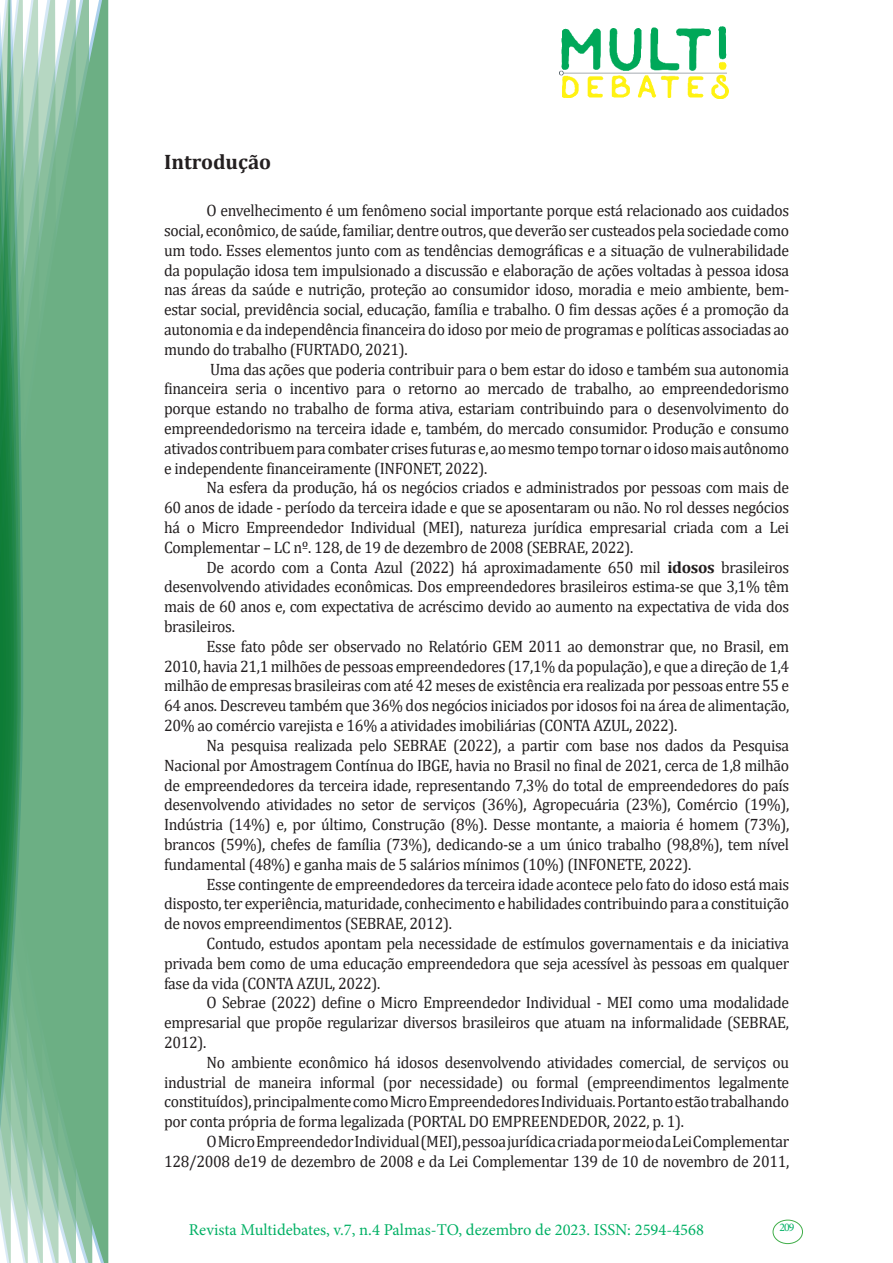
<style>
.page{position:relative;width:893px;height:1263px;background:#fff}
.page>*{position:absolute;margin:0;border:0;box-sizing:border-box;transform-origin:0 0}
.Titulo_2{font:700 21px "Cambria";color:#231f20}
.texto{font:16.5px/19.8px "Cambria";letter-spacing:-.02em;color:#231f20;text-align:justify;scale:.95 1}
.t1{font:16.5px "Minion Pro";color:#00b064}
.t2{font:11.7px "Minion Pro";color:#00b064}
.s1{font-weight:700}
</style>
<div class="page">
<img style="left:559px;top:26px;width:169px;height:72px">
<div style="left:95px;top:0;width:14px;height:1263px;background:#6caf84"></div>
<svg style="left:79px;top:0;width:16px;height:1263px;fill:#6caf84"></svg>
<svg style="left:62px;top:0;width:17px;height:1263px;fill:#6caf84"></svg>
<svg style="left:45px;top:0;width:17px;height:1263px;fill:#6caf84"></svg>
<svg style="left:30px;top:0;width:15px;height:1263px;fill:#6caf84"></svg>
<svg style="left:0;top:0;width:30px;height:1263px"></svg>
<div style="left:772px;top:1219px;width:31px;height:25px;border:1px solid #40ae49;border-radius:50%"></div>
<p class="Titulo_2" style="left:164px;top:147px;width:109px">Introdução</p>
<p class="texto" style="left:164px;top:201px;width:660px;text-indent:43px">O envelhecimento é um fenômeno social importante porque está relacionado aos cuidados social, econômico, de saúde, familiar, dentre outros, que deverão ser custeados pela sociedade como um todo. Esses elementos junto com as tendências demográficas e a situação de vulnerabilidade da população idosa tem impulsionado a discussão e elaboração de ações voltadas à pessoa idosa nas áreas da saúde e nutrição, proteção ao consumidor idoso, moradia e meio ambiente, bem&shy;estar social, previdência social, educação, família e trabalho. O fim dessas ações é a promoção da autonomia e da independência financeira do idoso por meio de programas e políticas associadas ao mundo do trabalho (FURTADO, 2021).</p>
<p class="texto" style="left:164px;top:359px;width:660px;text-indent:46px">Uma das ações que poderia contribuir para o bem estar do idoso e também sua autonomia financeira seria o incentivo para o retorno ao mercado de trabalho, ao empreendedorismo porque estando no trabalho de forma ativa, estariam contribuindo para o desenvolvimento do empreendedorismo na terceira idade e, também, do mercado consumidor. Produção e consumo ativados contribuem para combater crises futuras e, ao mesmo tempo tornar o idoso mais autônomo e independente financeiramente (INFONET, 2022).</p>
<p class="texto" style="left:164px;top:478px;width:660px;text-indent:43px">Na esfera da produção, há os negócios criados e administrados por pessoas com mais de 60 anos de idade - período da terceira idade e que se aposentaram ou não. No rol desses negócios há o Micro Empreendedor Individual (MEI), natureza jurídica empresarial criada com a Lei Complementar – LC nº. 128, de 19 de dezembro de 2008 (SEBRAE, 2022).</p>
<p class="texto" style="left:164px;top:557px;width:660px;text-indent:43px">De acordo com a Conta Azul (2022) há aproximadamente 650 mil <span class="s1">idosos</span> brasileiros desenvolvendo atividades econômicas. Dos empreendedores brasileiros estima-se que 3,1% têm mais de 60 anos e, com expectativa de acréscimo devido ao aumento na expectativa de vida dos brasileiros.</p>
<p class="texto" style="left:164px;top:636px;width:660px;text-indent:43px">Esse fato pôde ser observado no Relatório GEM 2011 ao demonstrar que, no Brasil, em 2010, havia 21,1 milhões de pessoas empreendedores (17,1% da população), e que a direção de 1,4 milhão de empresas brasileiras com até 42 meses de existência era realizada por pessoas entre 55 e 64 anos. Descreveu também que 36% dos negócios iniciados por idosos foi na área de alimentação, 20% ao comércio varejista e 16% a atividades imobiliárias (CONTA AZUL, 2022).</p>
<p class="texto" style="left:164px;top:735px;width:660px;text-indent:43px">Na pesquisa realizada pelo SEBRAE (2022), a partir com base nos dados da Pesquisa Nacional por Amostragem Contínua do IBGE, havia no Brasil no final de 2021, cerca de 1,8 milhão de empreendedores da terceira idade, representando 7,3% do total de empreendedores do país desenvolvendo atividades no setor de serviços (36%), Agropecuária (23%), Comércio (19%), Indústria (14%) e, por último, Construção (8%). Desse montante, a maioria é homem (73%), brancos (59%), chefes de família (73%), dedicando-se a um único trabalho (98,8%), tem nível fundamental (48%) e ganha mais de 5 salários mínimos (10%) (INFONETE, 2022).</p>
<p class="texto" style="left:164px;top:874px;width:660px;text-indent:43px">Esse contingente de empreendedores da terceira idade acontece pelo fato do idoso está mais disposto, ter experiência, maturidade, conhecimento e habilidades contribuindo para a constituição de novos empreendimentos (SEBRAE, 2012).</p>
<p class="texto" style="left:164px;top:933px;width:659px;text-indent:43px">Contudo, estudos apontam pela necessidade de estímulos governamentais e da iniciativa privada bem como de uma educação empreendedora que seja acessível às pessoas em qualquer fase da vida (CONTA AZUL, 2022).</p>
<p class="texto" style="left:164px;top:993px;width:659px;text-indent:43px">O Sebrae (2022) define o Micro Empreendedor Individual - MEI como uma modalidade empresarial que propõe regularizar diversos brasileiros que atuam na informalidade (SEBRAE, 2012).</p>
<p class="texto" style="left:164px;top:1052px;width:660px;text-indent:43px">No ambiente econômico há idosos desenvolvendo atividades comercial, de serviços ou industrial de maneira informal (por necessidade) ou formal (empreendimentos legalmente constituídos), principalmente como Micro Empreendedores Individuais. Portanto estão trabalhando por conta própria de forma legalizada (PORTAL DO EMPREENDEDOR, 2022, p. 1).</p>
<p class="texto" style="left:164px;top:1131px;width:660px;text-align:right">O Micro Empreendedor Individual (MEI), pessoa jurídica criada por meio da Lei Complementar<br>128/2008 de19 de dezembro de 2008 e da Lei Complementar 139 de 10 de novembro de 2011,</p>
<p class="t1" style="left:189px;top:1218px;width:517px">Revista Multidebates, v.7, n.4 Palmas-TO, dezembro de 2023. ISSN: 2594-4568</p>
<p class="t2" style="left:779px;top:1219px;width:16px">209</p>
</div>
